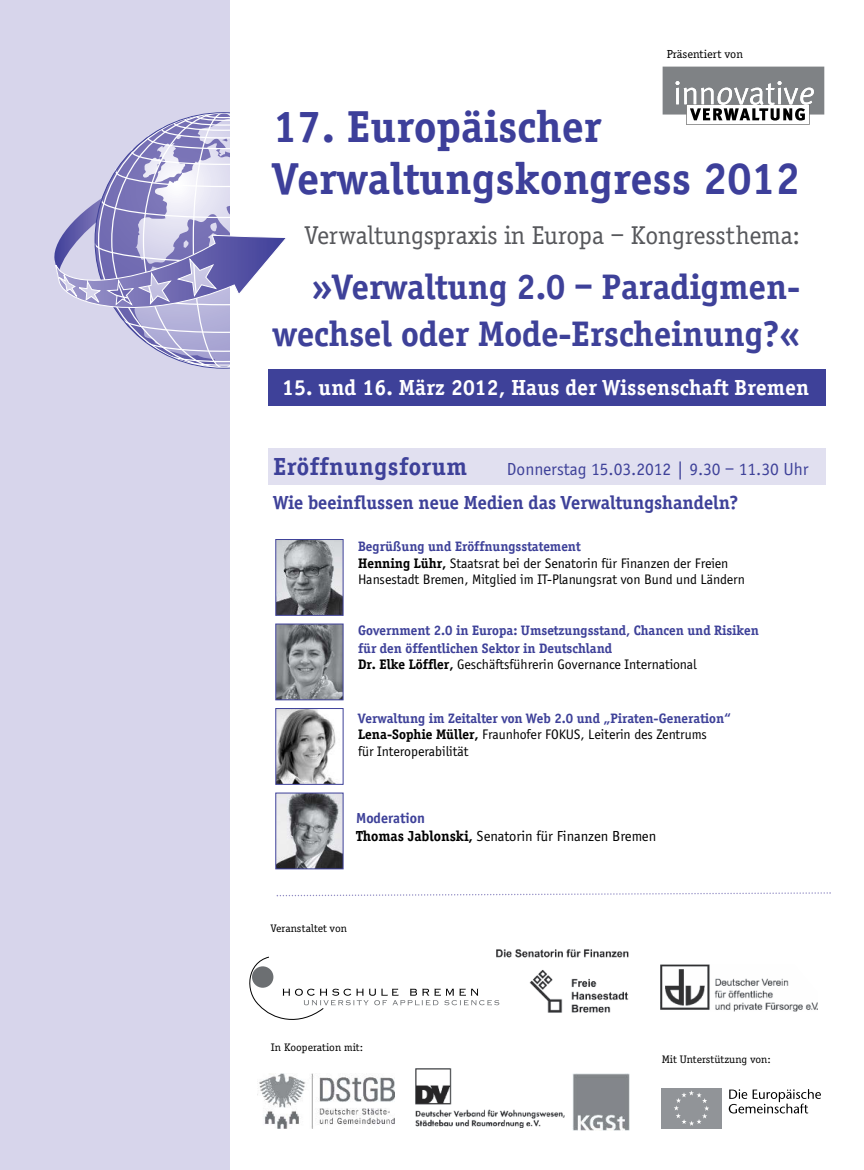
<style>
.page{position:relative;width:864px;height:1170px;background:#fff}
.page>*{position:absolute;margin:0;border:0;box-sizing:border-box;transform-origin:0 0}
.t1{font:700 46.05px/51.8px "Officina Serif";letter-spacing:.005em;color:#3d3f9a}
.t2{font:700 36.6px/46px "Officina Serif";color:#3e4199;text-align:right}
.t3{font:26.55px "Officina Serif";color:#57585c}
.t4{font:700 25.5px "Officina Serif";letter-spacing:.02em;color:#3e4199}
.t5{font:700 22.5px "Officina Serif";letter-spacing:.01em;color:#fff}
.t6{font:700 19.5px "Officina Serif";color:#3e4199}
.t7{font:18px "Officina Sans";color:#3e4199}
.t8{font:15px/18px "Officina Sans";color:#000}
.t9{font:14.25px/16.5px "Officina Sans";color:#000}
.t10{font:700 14.1px/18px "Officina Serif";color:#3e4199}
.t11{font:12px "Officina Serif";color:#000;scale:1.05 1}
.t12{font:11.25px "Officina Serif";color:#000;scale:1.05 1}
.s1{font-family:"Officina Serif";font-weight:700}
.s2{font-weight:700;color:#3e4199}
</style>
<div class="page">
<div style="left:268px;top:369px;width:557px;height:37px;background:#3e4199"></div>
<div style="left:268px;top:448px;width:557px;height:37px;background:#e1e0f0"></div>
<div style="left:0;top:0;width:230px;height:1169px;background:#d7d5eb"></div>
<svg style="left:54px;top:112px;width:232px;height:257px"></svg>
<svg style="left:662px;top:67px;width:162px;height:58px"></svg>
<div style="left:661px;top:1087px;width:60px;height:41px;background:#919498"></div>
<svg style="left:674px;top:1090px;width:35px;height:35px"></svg>
<svg style="left:728px;top:1089px;width:92px;height:24px"></svg>
<img style="left:572px;top:1073px;width:57px;height:57px">
<img style="left:415px;top:1068px;width:149px;height:59px">
<img style="left:257px;top:1073px;width:138px;height:55px">
<img style="left:277px;top:541px;width:64px;height:72px">
<div style="left:275px;top:539px;width:68px;height:76px;border:1px solid #3e4199"></div>
<img style="left:277px;top:625px;width:64px;height:73px">
<div style="left:275px;top:623px;width:68px;height:77px;border:1px solid #3e4199"></div>
<img style="left:277px;top:710px;width:59px;height:72px">
<div style="left:275px;top:708px;width:68px;height:76px;border:1px solid #3e4199"></div>
<img style="left:277px;top:794px;width:64px;height:73px">
<div style="left:275px;top:792px;width:68px;height:77px;border:1px solid #3e4199"></div>
<svg style="left:249px;top:956px;width:243px;height:64px"></svg>
<div style="left:252px;top:966px;width:21px;height:21px;background:#6c6f72;border-radius:50%"></div>
<img style="left:660px;top:964px;width:156px;height:47px">
<svg style="left:276px;top:892px;width:554px;height:5px"></svg>
<img style="left:494px;top:949px;width:135px;height:64px">
<p class="t11" style="left:666px;top:47px;width:74px">Präsentiert von</p>
<h1 class="t1" style="left:273px;top:100px;width:528px">17. Europäischer<br>Verwaltungskongress 2012</h1>
<h3 class="t3" style="left:305px;top:219px;width:496px">Verwaltungspraxis in Europa – Kongressthema:</h3>
<h2 class="t2" style="left:272px;top:264px;width:529px">»Verwaltung 2.0 – Paradigmen&shy;wechsel oder Mode-Erscheinung?«</h2>
<h3 class="t5" style="left:282px;top:374px;width:528px">15. und 16. März 2012, Haus der Wissenschaft Bremen</h3>
<h3 class="t4" style="left:273px;top:451px;width:195px">Eröffnungsforum</h3>
<p class="t7" style="left:506px;top:458px;width:303px">Donnerstag 15.03.2012 | 9.30 – 11.30 Uhr</p>
<h3 class="t6" style="left:273px;top:491px;width:466px">Wie beeinflussen neue Medien das Verwaltungshandeln?</h3>
<p class="t10" style="left:358px;top:537px;width:224px">Begrüßung und Eröffnungsstatement</p>
<p class="t9" style="left:358px;top:554px;width:388px"><span class="s1">Henning Lühr,</span> Staatsrat bei der Senatorin für Finanzen der Freien<br>Hansestadt Bremen, Mitglied im IT-Planungsrat von Bund und Ländern</p>
<p class="t10" style="left:358px;top:621px;width:402px">Government 2.0 in Europa: Umsetzungsstand, Chancen und Risiken für den öffentlichen Sektor in Deutschland</p>
<p class="t9" style="left:358px;top:656px;width:340px"><span class="s1">Dr. Elke Löffler,</span> Geschäftsführerin Governance International</p>
<p class="t10" style="left:358px;top:708px;width:374px">Verwaltung im Zeitalter von Web 2.0 und „Piraten-Generation“</p>
<p class="t9" style="left:358px;top:726px;width:350px"><span class="s1">Lena-Sophie Müller,</span> Fraunhofer FOKUS, Leiterin des Zentrums für Interoperabilität</p>
<p class="t8" style="left:356px;top:809px;width:301px"><span class="s2">Moderation<br></span><span class="s1">Thomas Jablonski,</span> Senatorin für Finanzen Bremen</p>
<p class="t12" style="left:271px;top:921px;width:74px">Veranstaltet von</p>
<p class="t12" style="left:271px;top:1040px;width:89px">In Kooperation mit:</p>
<p class="t12" style="left:661px;top:1052px;width:105px">Mit Unterstützung von:</p>
</div>
